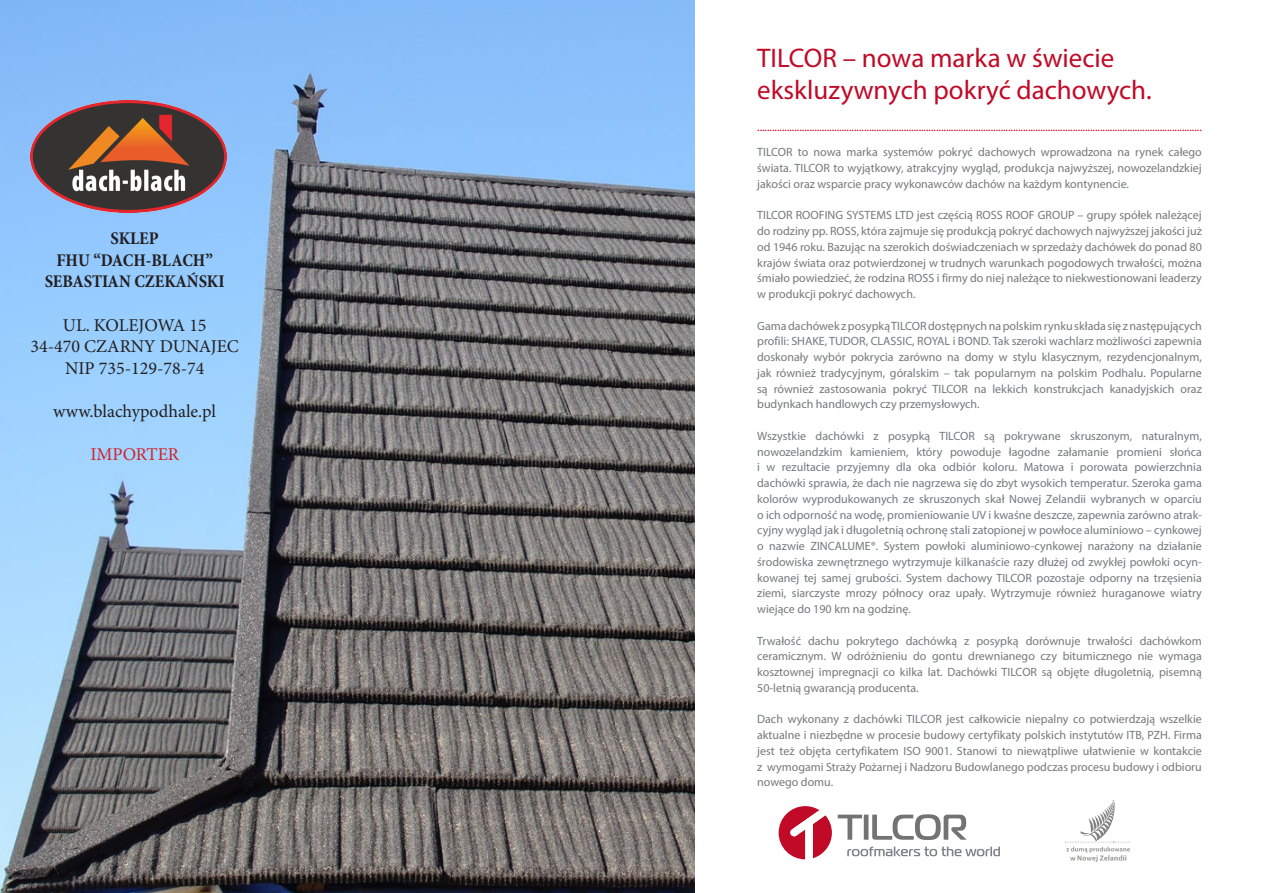
<style>
.page{position:relative;width:1263px;height:893px;background:#fff}
.page>*{position:absolute;margin:0;border:0;box-sizing:border-box;transform-origin:0 0}
.t1{font:27px/32.4px "Myriad Pro";color:#c10a27}
.t2{font:18px "Minion Pro";color:#231f20}
.t3{font:700 condensed 18px "Minion Pro";color:#231f20}
.t4{font:18px "Minion Pro";color:#d1232a}
.t5{font:12px/15.8px "Myriad Pro";color:#73797c;text-align:justify}
.t6{font:12px "Myriad Pro";color:#c10a27}
</style>
<div class="page">
<img style="left:0;top:0;width:694px;height:893px">
<svg style="left:838px;top:814px;width:129px;height:26px"></svg>
<svg style="left:847px;top:846px;width:153px;height:10px"></svg>
<svg style="left:779px;top:806px;width:53px;height:53px"></svg>
<svg style="left:1065px;top:800px;width:66px;height:62px"></svg>
<img style="left:30px;top:101px;width:196px;height:111px">
<p class="t3" style="left:111px;top:226px;width:50px">SKLEP</p>
<p class="t3" style="left:56px;top:248px;width:158px">FHU “DACH-BLACH”</p>
<p class="t3" style="left:45px;top:269px;width:181px">SEBASTIAN CZEKAŃSKI</p>
<p class="t2" style="left:63px;top:313px;width:145px">UL. KOLEJOWA 15</p>
<p class="t2" style="left:30px;top:334px;width:210px">34-470 CZARNY DUNAJEC</p>
<p class="t2" style="left:65px;top:356px;width:141px">NIP 735-129-78-74</p>
<p class="t2" style="left:53px;top:399px;width:164px">www.blachypodhale.pl</p>
<p class="t4" style="left:90px;top:442px;width:90px">IMPORTER</p>
<p class="t1" style="left:757px;top:41px;width:396px">TILCOR – nowa marka w świecie ekskluzywnych pokryć dachowych.</p>
<p class="t6" style="left:757px;top:120px;width:446px">...................................................................................................................................................................................</p>
<p class="t5" style="left:757px;top:144px;width:446px">TILCOR to nowa marka systemów pokryć dachowych wprowadzona na rynek całego świata. TILCOR to wyjątkowy, atrakcyjny wygląd, produkcja najwyższej, nowozelandzkiej jakości oraz wsparcie pracy wykonawców dachów na każdym kontynencie.</p>
<p class="t5" style="left:757px;top:207px;width:446px">TILCOR ROOFING SYSTEMS LTD jest częścią ROSS ROOF GROUP – grupy spółek należącej do rodziny pp. ROSS, która zajmuje się produkcją pokryć dachowych najwyższej jakości już od 1946 roku. Bazując na szerokich doświadczeniach w sprzedaży dachówek do ponad 80 krajów świata oraz potwierdzonej w trudnych warunkach pogodowych trwałości, można śmiało powiedzieć, że rodzina ROSS i firmy do niej należące to niekwestionowani leaderzy w produkcji pokryć dachowych.</p>
<p class="t5" style="left:757px;top:318px;width:446px">Gama dachówek z posypką TILCOR dostępnych na polskim rynku składa się z następujących profili: SHAKE, TUDOR, CLASSIC, ROYAL i BOND. Tak szeroki wachlarz możliwości zapewnia doskonały wybór pokrycia zarówno na domy w stylu klasycznym, rezydencjonalnym, jak również tradycyjnym, góralskim – tak popularnym na polskim Podhalu. Popularne są również zastosowania pokryć TILCOR na lekkich konstrukcjach kanadyjskich oraz budynkach handlowych czy przemysłowych.</p>
<p class="t5" style="left:757px;top:428px;width:446px">Wszystkie dachówki z posypką TILCOR są pokrywane skruszonym, naturalnym, nowozelandzkim kamieniem, który powoduje łagodne załamanie promieni słońca i w rezultacie przyjemny dla oka odbiór koloru. Matowa i porowata powierzchnia dachówki sprawia, że dach nie nagrzewa się do zbyt wysokich temperatur. Szeroka gama kolorów wyprodukowanych ze skruszonych skał Nowej Zelandii wybranych w oparciu o ich odporność na wodę, promieniowanie UV i kwaśne deszcze, zapewnia zarówno atrak&shy;cyjny wygląd jak i długoletnią ochronę stali zatopionej w powłoce aluminiowo – cynkowej o nazwie ZINCALUME®. System powłoki aluminiowo-cynkowej narażony na działanie środowiska zewnętrznego wytrzymuje kilkanaście razy dłużej od zwykłej powłoki ocyn&shy;kowanej tej samej grubości. System dachowy TILCOR pozostaje odporny na trzęsienia ziemi, siarczyste mrozy północy oraz upały. Wytrzymuje również huraganowe wiatry wiejące do 190 km na godzinę.</p>
<p class="t5" style="left:757px;top:632px;width:446px">Trwałość dachu pokrytego dachówką z posypką dorównuje trwałości dachówkom ceramicznym. W odróżnieniu do gontu drewnianego czy bitumicznego nie wymaga kosztownej impregnacji co kilka lat. Dachówki TILCOR są objęte długoletnią, pisemną 50-letnią gwarancją producenta.</p>
<p class="t5" style="left:757px;top:711px;width:446px">Dach wykonany z dachówki TILCOR jest całkowicie niepalny co potwierdzają wszelkie aktualne i niezbędne w procesie budowy certyfikaty polskich instytutów ITB, PZH. Firma jest też objęta certyfikatem ISO 9001. Stanowi to niewątpliwe ułatwienie w kontakcie z wymogami Straży Pożarnej i Nadzoru Budowlanego podczas procesu budowy i odbioru nowego domu.</p>
</div>
